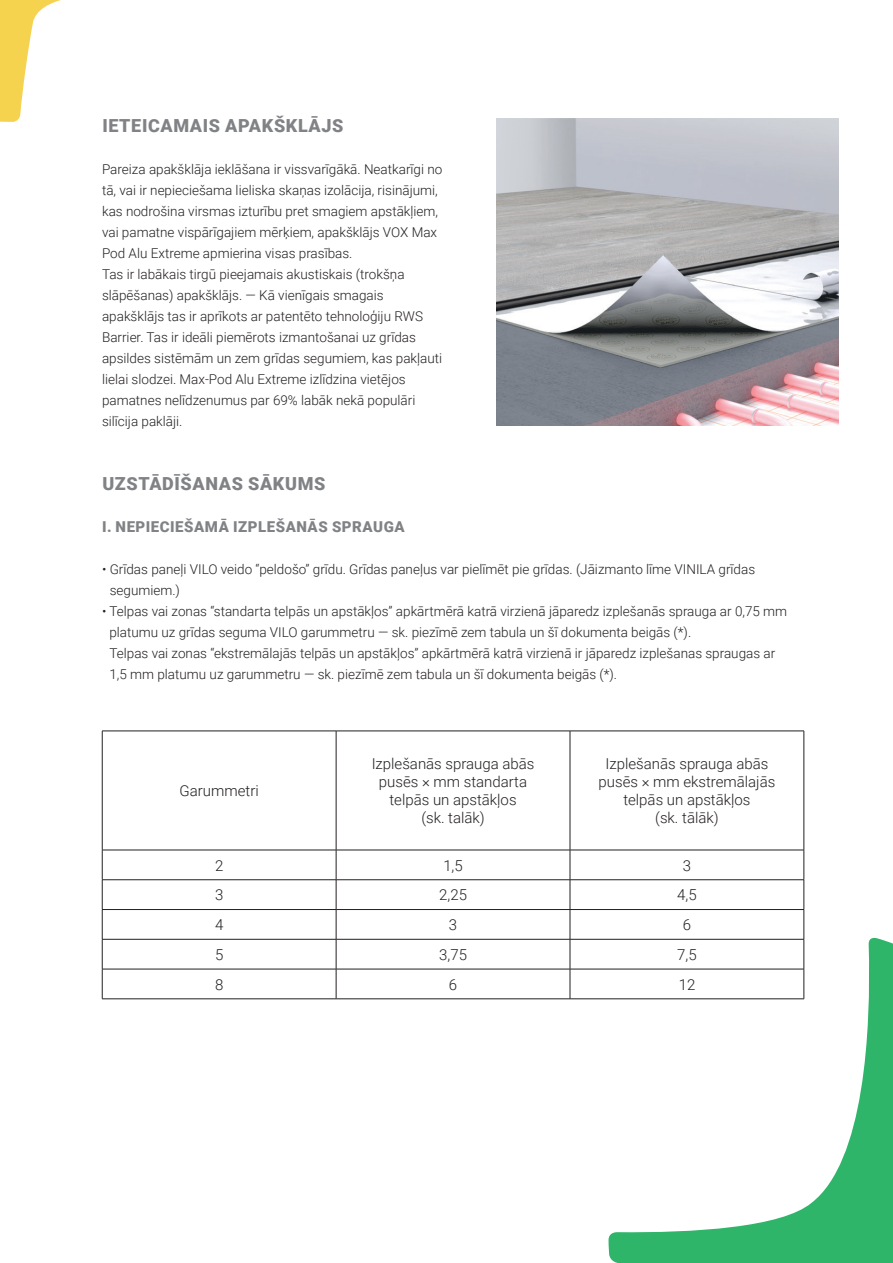
<style>
.page{position:relative;width:893px;height:1263px;background:#fff}
.page>*{position:absolute;margin:0;border:0;box-sizing:border-box;transform-origin:0 0}
.t1{font:900 18px "Roboto";letter-spacing:.035em;color:#808285}
.t2{font:300 15px/18px "Roboto";color:#231f20;text-align:center}
.t3{font:900 15px "Roboto";letter-spacing:.035em;color:#808285}
.t4{font:300 13.5px/21px "Roboto";color:#231f20}
</style>
<div class="page">
<svg style="left:0;top:0;width:61px;height:122px"></svg>
<svg style="left:608px;top:936px;width:285px;height:327px"></svg>
<img style="left:496px;top:118px;width:343px;height:307px">
<hr style="left:102px;top:731px;width:234px;height:1px;background:#231f20">
<hr style="left:102px;top:731px;width:1px;height:119px;background:#231f20">
<hr style="left:336px;top:731px;width:234px;height:1px;background:#231f20">
<hr style="left:336px;top:731px;width:1px;height:119px;background:#231f20">
<hr style="left:570px;top:731px;width:234px;height:1px;background:#231f20">
<hr style="left:570px;top:731px;width:1px;height:119px;background:#231f20">
<hr style="left:804px;top:731px;width:1px;height:119px;background:#231f20">
<hr style="left:102px;top:850px;width:234px;height:1px;background:#231f20">
<hr style="left:336px;top:850px;width:234px;height:1px;background:#231f20">
<hr style="left:570px;top:850px;width:234px;height:1px;background:#231f20">
<hr style="left:102px;top:879px;width:234px;height:1px;background:#231f20">
<hr style="left:336px;top:879px;width:234px;height:1px;background:#231f20">
<hr style="left:570px;top:879px;width:234px;height:1px;background:#231f20">
<hr style="left:102px;top:909px;width:234px;height:1px;background:#231f20">
<svg style="left:102px;top:850px;width:1px;height:89px"></svg>
<hr style="left:336px;top:909px;width:234px;height:1px;background:#231f20">
<svg style="left:336px;top:850px;width:1px;height:89px"></svg>
<hr style="left:570px;top:909px;width:234px;height:1px;background:#231f20">
<svg style="left:570px;top:850px;width:1px;height:89px"></svg>
<svg style="left:804px;top:850px;width:1px;height:89px"></svg>
<hr style="left:102px;top:939px;width:234px;height:1px;background:#231f20">
<hr style="left:102px;top:939px;width:1px;height:30px;background:#231f20">
<hr style="left:336px;top:939px;width:234px;height:1px;background:#231f20">
<hr style="left:336px;top:939px;width:1px;height:30px;background:#231f20">
<hr style="left:570px;top:939px;width:234px;height:1px;background:#231f20">
<hr style="left:570px;top:939px;width:1px;height:30px;background:#231f20">
<hr style="left:804px;top:939px;width:1px;height:30px;background:#231f20">
<hr style="left:102px;top:969px;width:234px;height:1px;background:#231f20">
<hr style="left:102px;top:969px;width:1px;height:30px;background:#231f20">
<hr style="left:336px;top:969px;width:234px;height:1px;background:#231f20">
<hr style="left:336px;top:969px;width:1px;height:30px;background:#231f20">
<hr style="left:570px;top:969px;width:234px;height:1px;background:#231f20">
<hr style="left:570px;top:969px;width:1px;height:30px;background:#231f20">
<hr style="left:804px;top:969px;width:1px;height:30px;background:#231f20">
<hr style="left:102px;top:998px;width:234px;height:1px;background:#231f20">
<hr style="left:336px;top:998px;width:234px;height:1px;background:#231f20">
<hr style="left:570px;top:998px;width:234px;height:1px;background:#231f20">
<h1 class="t1" style="left:102px;top:112px;width:243px">IETEICAMAIS APAKŠKLĀJS</h1>
<p class="t4" style="left:102px;top:158px;width:342px">Pareiza apakšklāja ieklāšana ir vissvarīgākā. Neatkarīgi no tā, vai ir nepieciešama lieliska skaņas izolācija, risinājumi, kas nodrošina virsmas izturību pret smagiem apstākļiem, vai pamatne vispārīgajiem mērķiem, apakšklājs VOX Max Pod Alu Extreme apmierina visas prasības.<br>Tas ir labākais tirgū pieejamais akustiskais (trokšņa slāpēšanas) apakšklājs. — Kā vienīgais smagais apakšklājs tas ir aprīkots ar patentēto tehnoloģiju RWS Barrier. Tas ir ideāli piemērots izmantošanai uz grīdas apsildes sistēmām un zem grīdas segumiem, kas pakļauti lielai slodzei. Max-Pod Alu Extreme izlīdzina vietējos pamatnes nelīdzenumus par 69% labāk nekā populāri silīcija paklāji.</p>
<h1 class="t1" style="left:102px;top:471px;width:224px">UZSTĀDĪŠANAS SĀKUMS</h1>
<p class="t3" style="left:102px;top:516px;width:304px">I. NEPIECIEŠAMĀ IZPLEŠANĀS SPRAUGA</p>
<p class="t4" style="left:110px;top:559px;width:647px;text-indent:-8px">• Grīdas paneļi VILO veido “peldošo” grīdu. Grīdas paneļus var pielīmēt pie grīdas. (Jāizmanto līme VINILA grīdas segumiem.)</p>
<p class="t4" style="left:109px;top:601px;width:679px;text-indent:-7px">• Telpas vai zonas “standarta telpās un apstākļos” apkārtmērā katrā virzienā jāparedz izplešanās sprauga ar 0,75 mm platumu uz grīdas seguma VILO garummetru — sk. piezīmē zem tabula un šī dokumenta beigās (*).<br>Telpas vai zonas “ekstremālajās telpās un apstākļos” apkārtmērā katrā virzienā ir jāparedz izplešanas spraugas ar 1,5 mm platumu uz garummetru — sk. piezīmē zem tabula un šī dokumenta beigās (*).</p>
<p class="t2" style="left:180px;top:781px;width:81px">Garummetri</p>
<p class="t2" style="left:372px;top:754px;width:164px">Izplešanās sprauga abās pusēs × mm standarta telpās un apstākļos<br>(sk. talāk)</p>
<p class="t2" style="left:598px;top:754px;width:178px">Izplešanās sprauga abās pusēs × mm ekstremālajās telpās un apstākļos<br>(sk. tālāk)</p>
<p class="t2" style="left:215px;top:856px;width:10px">2</p>
<p class="t2" style="left:443px;top:856px;width:21px">1,5</p>
<p class="t2" style="left:683px;top:856px;width:10px">3</p>
<p class="t2" style="left:215px;top:885px;width:10px">3</p>
<p class="t2" style="left:439px;top:885px;width:29px">2,25</p>
<p class="t2" style="left:677px;top:885px;width:21px">4,5</p>
<p class="t2" style="left:215px;top:915px;width:10px">4</p>
<p class="t2" style="left:449px;top:915px;width:10px">3</p>
<p class="t2" style="left:683px;top:915px;width:10px">6</p>
<p class="t2" style="left:215px;top:945px;width:10px">5</p>
<p class="t2" style="left:439px;top:945px;width:29px">3,75</p>
<p class="t2" style="left:677px;top:945px;width:21px">7,5</p>
<p class="t2" style="left:215px;top:975px;width:10px">8</p>
<p class="t2" style="left:449px;top:975px;width:10px">6</p>
<p class="t2" style="left:679px;top:975px;width:18px">12</p>
</div>
